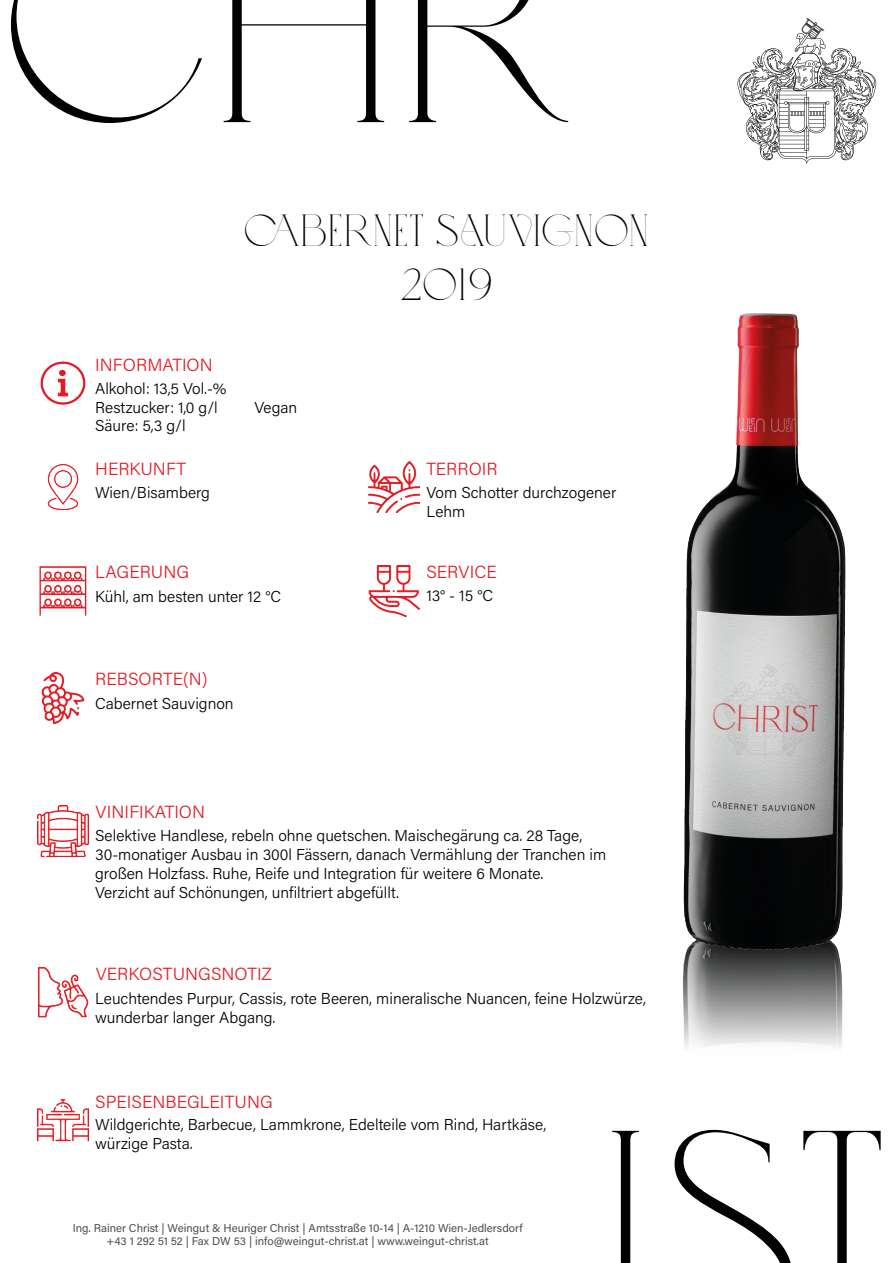
<style>
.page{position:relative;width:893px;height:1263px;background:#fff}
.page>*{position:absolute;margin:0;border:0;box-sizing:border-box;transform-origin:0 0}
.t1{font:278.25px "Love";color:#020203}
.t2{font:45px "Love";color:#020203}
.t3{font:300 17.55px "Acumin Pro";color:#e51d25}
.t4{font:300 15.75px/18.9px "Acumin Pro";color:#020203}
.t5{font:11.4px "Acumin Pro";color:#4e4d4d}
</style>
<div class="page">
<svg style="left:737px;top:18px;width:140px;height:146px"></svg>
<img style="left:683px;top:313px;width:163px;height:608px">
<img style="left:683px;top:921px;width:160px;height:126px">
<img style="left:40px;top:361px;width:46px;height:44px">
<img style="left:369px;top:462px;width:51px;height:50px">
<img style="left:47px;top:463px;width:32px;height:48px">
<img style="left:39px;top:566px;width:48px;height:50px">
<img style="left:369px;top:565px;width:51px;height:51px">
<img style="left:38px;top:967px;width:50px;height:51px">
<img style="left:38px;top:805px;width:50px;height:51px">
<img style="left:38px;top:1099px;width:50px;height:43px">
<img style="left:41px;top:672px;width:44px;height:51px">
<p class="t1" style="left:0;top:-118px;width:865px">CHRIST</p>
<p class="t2" style="left:244px;top:207px;width:407px">CABERNET SAUVIGNON</p>
<p class="t2" style="left:400px;top:261px;width:95px">2019</p>
<p class="t3" style="left:95px;top:353px;width:119px">INFORMATION</p>
<p class="t4" style="left:95px;top:378px;width:133px">Alkohol: 13,5 Vol.-%</p>
<p class="t4" style="left:95px;top:397px;width:124px">Restzucker: 1,0 g/l</p>
<p class="t4" style="left:95px;top:416px;width:92px">Säure: 5,3 g/l</p>
<p class="t4" style="left:254px;top:397px;width:44px">Vegan</p>
<p class="t3" style="left:95px;top:457px;width:93px">HERKUNFT</p>
<p class="t3" style="left:426px;top:456px;width:73px">TERROIR</p>
<p class="t4" style="left:95px;top:482px;width:116px">Wien/Bisamberg</p>
<p class="t4" style="left:427px;top:482px;width:191px">Vom Schotter durchzogener<br>Lehm</p>
<p class="t3" style="left:95px;top:560px;width:96px">LAGERUNG</p>
<p class="t3" style="left:426px;top:560px;width:72px">SERVICE</p>
<p class="t4" style="left:95px;top:586px;width:187px">Kühl, am besten unter 12 °C</p>
<p class="t3" style="left:95px;top:667px;width:114px">REBSORTE(N)</p>
<p class="t4" style="left:95px;top:693px;width:140px">Cabernet Sauvignon</p>
<p class="t3" style="left:96px;top:800px;width:111px">VINIFIKATION</p>
<p class="t4" style="left:426px;top:586px;width:68px">13° - 15 °C</p>
<p class="t4" style="left:95px;top:826px;width:489px">Selektive Handlese, rebeln ohne quetschen. Maischegärung ca. 28 Tage,</p>
<p class="t4" style="left:95px;top:844px;width:513px">30-monatiger Ausbau in 300l Fässern, danach Vermählung der Tranchen im</p>
<p class="t4" style="left:95px;top:863px;width:450px">großen Holzfass. Ruhe, Reife und Integration für weitere 6 Monate.</p>
<p class="t4" style="left:95px;top:882px;width:305px">Verzicht auf Schönungen, unfiltriert abgefüllt.</p>
<p class="t3" style="left:96px;top:962px;width:178px">VERKOSTUNGSNOTIZ</p>
<p class="t4" style="left:95px;top:988px;width:552px">Leuchtendes Purpur, Cassis, rote Beeren, mineralische Nuancen, feine Holzwürze, wunderbar langer Abgang.</p>
<p class="t3" style="left:95px;top:1089px;width:179px">SPEISENBEGLEITUNG</p>
<p class="t4" style="left:95px;top:1115px;width:453px">Wildgerichte, Barbecue, Lammkrone, Edelteile vom Rind, Hartkäse,</p>
<p class="t4" style="left:95px;top:1134px;width:99px">würzige Pasta.</p>
<p class="t1" style="left:28px;top:1085px;width:865px">CHRIST</p>
<p class="t5" style="left:73px;top:1219px;width:451px">Ing. Rainer Christ | Weingut &amp; Heuriger Christ | Amtsstraße 10-14 | A-1210 Wien-Jedlersdorf</p>
<p class="t5" style="left:106px;top:1233px;width:384px">+43 1 292 51 52 | Fax DW 53 | info@weingut-christ.at | www.weingut-christ.at</p>
</div>
